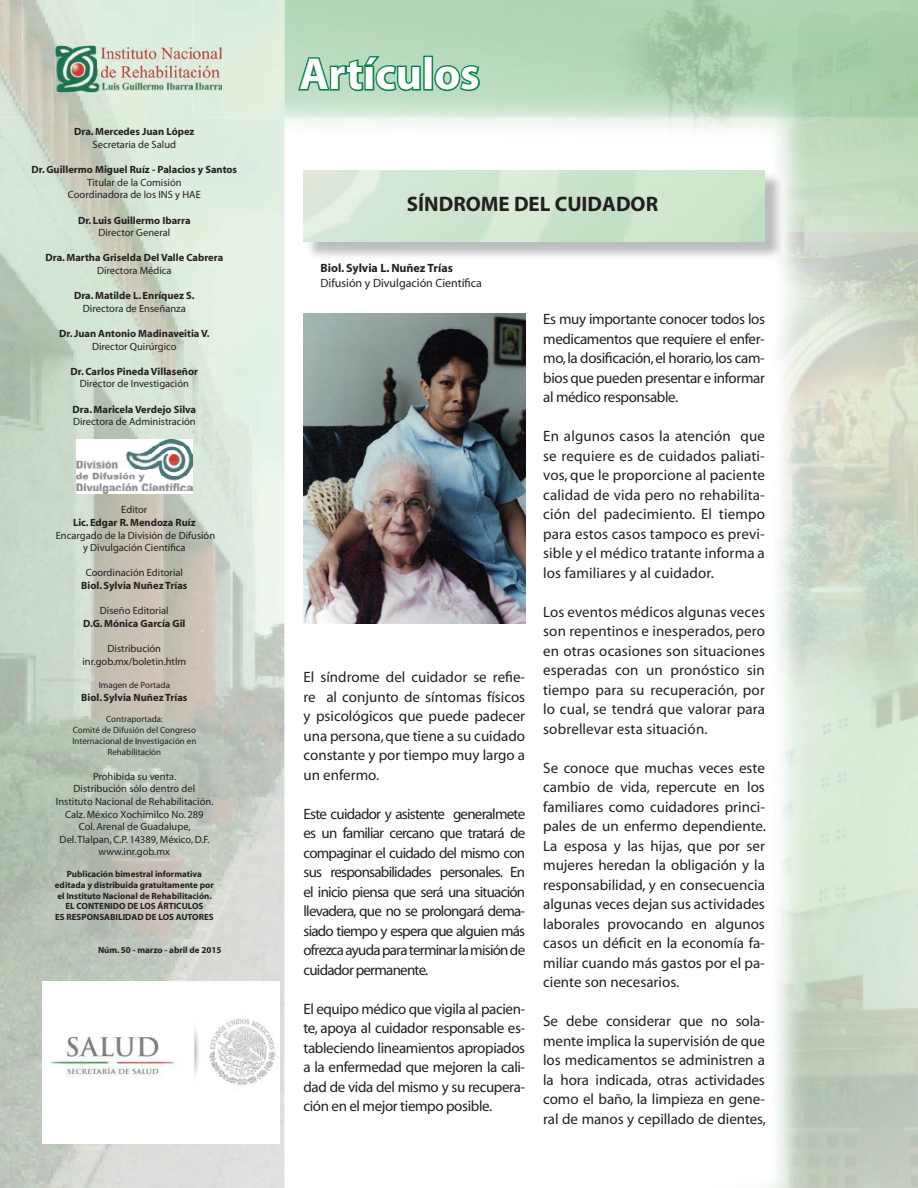
<style>
.page{position:relative;width:918px;height:1188px;background:#fff}
.page>*{position:absolute;margin:0;border:0;box-sizing:border-box;transform-origin:0 0}
.t1{font:700 45px "Myriad";color:#fff}
.t2{font:700 21px "Myriad";color:#231f20}
.t3{font:15px/19.5px "Myriad";letter-spacing:-.005em;color:#231f20;text-align:justify}
.t4{font:12px "Myriad";color:#231f20}
.t5{font:700 12px "Myriad";color:#231f20}
.t6{font:10.5px/12.6px "Myriad";color:#231f20;text-align:center}
.t7{font:700 10.5px "Myriad";color:#231f20}
.t8{font:700 9px/10.8px "Myriad";color:#231f20;text-align:center}
.t9{font:9px/10.8px "Myriad";color:#231f20;text-align:center}
</style>
<div class="page">
<img style="left:237px;top:0;width:681px;height:1188px">
<svg style="left:296px;top:54px;width:127px;height:39px;background:#7cbb97"></svg>
<div style="left:423px;top:56px;width:10px;height:35px;border:3px solid #0d824e"></div>
<svg style="left:433px;top:64px;width:48px;height:29px"></svg>
<img style="left:0;top:118px;width:237px;height:863px">
<img style="left:22px;top:118px;width:171px;height:34px">
<img style="left:0;top:981px;width:279px;height:207px">
<img style="left:0;top:0;width:279px;height:118px">
<img style="left:43px;top:981px;width:237px;height:163px">
<img style="left:55px;top:46px;width:167px;height:46px">
<img style="left:98px;top:55px;width:9px;height:14px">
<img style="left:76px;top:440px;width:117px;height:53px">
<img style="left:306px;top:172px;width:478px;height:89px">
<img style="left:303px;top:170px;width:462px;height:72px">
<img style="left:303px;top:313px;width:222px;height:310px">
<p class="t7" style="left:74px;top:126px;width:122px">Dra. Mercedes Juan López</p>
<p class="t6" style="left:93px;top:139px;width:85px">Secretaria de Salud</p>
<p class="t7" style="left:32px;top:164px;width:207px">Dr. Guillermo Miguel Ruíz - Palacios y Santos</p>
<p class="t6" style="left:68px;top:176px;width:134px">Titular de la Comisión<br>Coordinadora de los INS y HAE</p>
<p class="t7" style="left:78px;top:215px;width:114px">Dr. Luis Guillermo Ibarra</p>
<p class="t6" style="left:98px;top:227px;width:73px">Director General</p>
<p class="t7" style="left:45px;top:252px;width:179px">Dra. Martha Griselda Del Valle Cabrera</p>
<p class="t6" style="left:97px;top:265px;width:76px">Directora Médica</p>
<p class="t7" style="left:74px;top:290px;width:122px">Dra. Matilde L. Enríquez S.</p>
<p class="t6" style="left:83px;top:302px;width:104px">Directora de Enseñanza</p>
<p class="t7" style="left:59px;top:328px;width:152px">Dr. Juan Antonio Madinaveitia V.</p>
<p class="t6" style="left:92px;top:340px;width:86px">Director Quirúrgico</p>
<p class="t7" style="left:71px;top:366px;width:129px">Dr. Carlos Pineda Villaseñor</p>
<p class="t6" style="left:80px;top:378px;width:111px">Director de Investigación</p>
<p class="t7" style="left:73px;top:404px;width:125px">Dra. Maricela Verdejo Silva</p>
<p class="t6" style="left:73px;top:416px;width:124px">Directora de Administración</p>
<p class="t6" style="left:121px;top:504px;width:28px">Editor</p>
<p class="t7" style="left:73px;top:517px;width:124px">Lic. Edgar R. Mendoza Ruíz</p>
<p class="t6" style="left:56px;top:529px;width:161px">Encargado de la División de Difusión y Divulgación Científica</p>
<p class="t6" style="left:86px;top:567px;width:99px">Coordinación Editorial</p>
<p class="t7" style="left:81px;top:580px;width:108px">Biol. Sylvia Nuñez Trías</p>
<p class="t6" style="left:100px;top:605px;width:70px">Diseño Editorial</p>
<p class="t7" style="left:83px;top:618px;width:104px">D.G. Mónica García Gil</p>
<p class="t6" style="left:82px;top:643px;width:105px">Distribución inr.gob.mx/boletin.htlm</p>
<p class="t9" style="left:99px;top:680px;width:73px">Imagen de Portada</p>
<p class="t7" style="left:81px;top:692px;width:108px">Biol. Sylvia Nuñez Trías</p>
<p class="t9" style="left:72px;top:714px;width:126px">Contraportada:<br>Comité de Difusión del Congreso<br>Internacional de Investigación en<br>Rehabilitación</p>
<p class="t6" style="left:56px;top:770px;width:159px">Prohibida su venta.<br>Distribución sólo dentro del<br>Instituto Nacional de Rehabilitación.<br>Calz. México Xochimilco No. 289<br>Col. Arenal de Guadalupe,<br>Del. Tlalpan, C.P. 14389, México, D.F. www.inr.gob.mx</p>
<p class="t8" style="left:55px;top:869px;width:160px">Publicación bimestral informativa editada y distribuida gratuitamente por el Instituto Nacional de Rehabilitación.<br>EL CONTENIDO DE LOS ÁRTICULOS<br>ES RESPONSABILIDAD DE LOS AUTORES</p>
<p class="t8" style="left:98px;top:945px;width:125px">Núm. 50 - marzo - abril de 2015</p>
<h1 class="t1" style="left:299px;top:51px;width:182px">Artículos</h1>
<h2 class="t2" style="left:407px;top:193px;width:253px">SÍNDROME DEL CUIDADOR</h2>
<p class="t5" style="left:321px;top:262px;width:134px">Biol. Sylvia L. Nuñez Trías</p>
<p class="t4" style="left:321px;top:277px;width:163px">Difusión y Divulgación Científica</p>
<p class="t3" style="left:303px;top:668px;width:223px">El síndrome del cuidador se refie&shy;re al conjunto de síntomas físicos y psicológicos que puede padecer una persona, que tiene a su cuidado constante y por tiempo muy largo a un enfermo.</p>
<p class="t3" style="left:303px;top:805px;width:223px">Este cuidador y asistente generalmete es un familiar cercano que tratará de compaginar el cuidado del mismo con sus responsabilidades personales. En el inicio piensa que será una situación llevadera, que no se prolongará dema&shy;siado tiempo y espera que alguien más ofrezca ayuda para terminar la misión de cuidador permanente.</p>
<p class="t3" style="left:303px;top:1000px;width:223px">El equipo médico que vigila al pacien&shy;te, apoya al cuidador responsable es&shy;tableciendo lineamientos apropiados a la enfermedad que mejoren la cali&shy;dad de vida del mismo y su recupera&shy;ción en el mejor tiempo posible.</p>
<p class="t3" style="left:543px;top:310px;width:223px">Es muy importante conocer todos los medicamentos que requiere el enfer&shy;mo, la dosificación, el horario, los cam&shy;bios que pueden presentar e informar al médico responsable.</p>
<p class="t3" style="left:543px;top:427px;width:223px">En algunos casos la atención que se requiere es de cuidados paliati&shy;vos, que le proporcione al paciente calidad de vida pero no rehabilita&shy;ción del padecimiento. El tiempo para estos casos tampoco es previ&shy;sible y el médico tratante informa a los familiares y al cuidador.</p>
<p class="t3" style="left:543px;top:603px;width:223px">Los eventos médicos algunas veces son repentinos e inesperados, pero en otras ocasiones son situaciones esperadas con un pronóstico sin tiempo para su recuperación, por lo cual, se tendrá que valorar para sobrellevar esta situación.</p>
<p class="t3" style="left:543px;top:759px;width:224px">Se conoce que muchas veces este cambio de vida, repercute en los familiares como cuidadores princi&shy;pales de un enfermo dependiente.<br>La esposa y las hijas, que por ser mujeres heredan la obligación y la responsabilidad, y en consecuencia algunas veces dejan sus actividades laborales provocando en algunos casos un déficit en la economía fa&shy;miliar cuando más gastos por el pa&shy;ciente son necesarios.</p>
<p class="t3" style="left:543px;top:1012px;width:224px">Se debe considerar que no sola&shy;mente implica la supervisión de que los medicamentos se administren a la hora indicada, otras actividades como el baño, la limpieza en gene&shy;ral de manos y cepillado de dientes,</p>
</div>
